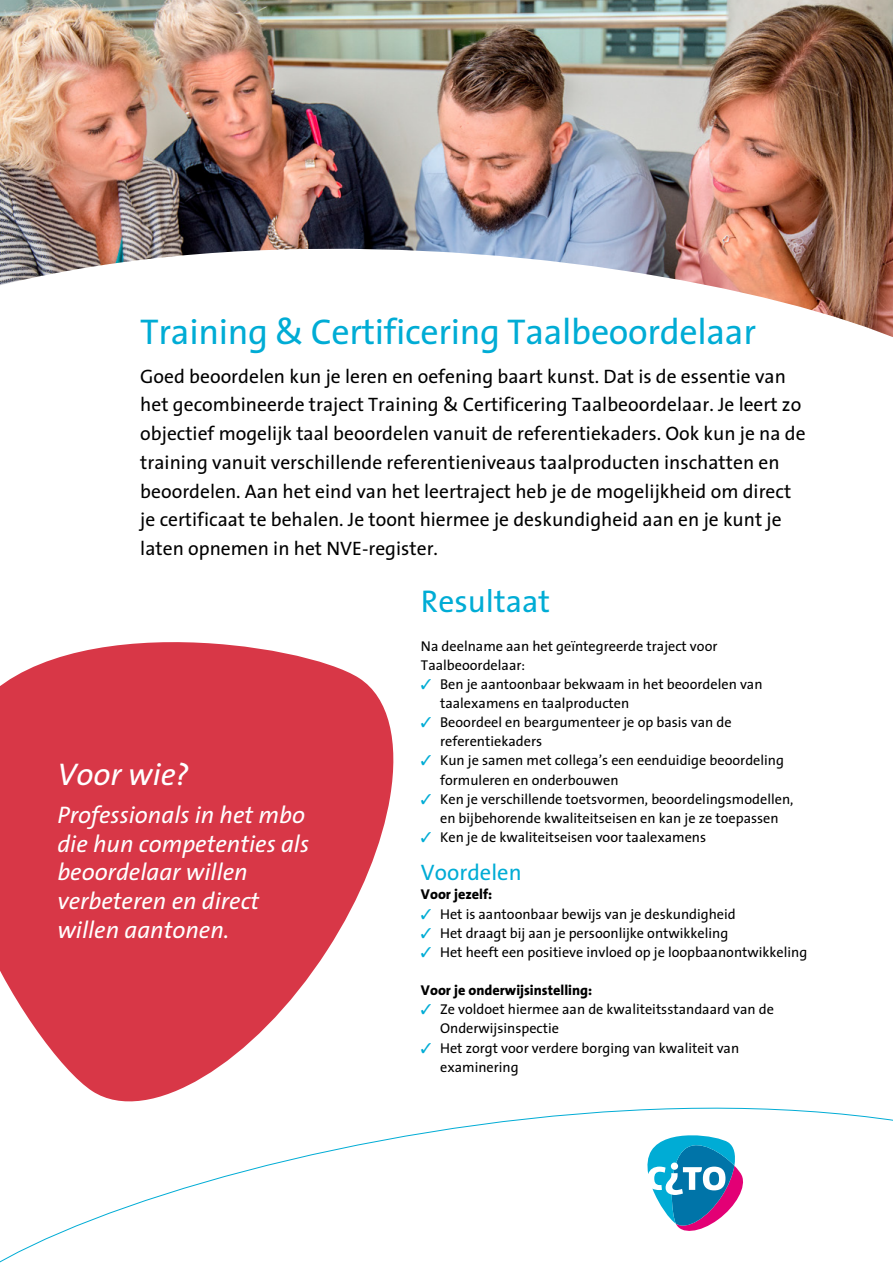
<style>
.page{position:relative;width:893px;height:1263px;background:#fff}
.page>*{position:absolute;margin:0;border:0;box-sizing:border-box;transform-origin:0 0}
.t1{font:36px "Cito The Sans";letter-spacing:-.01em;color:#00acd5}
.t2{font:31.5px "Cito The Sans";color:#00acd5}
.t3{font:italic 31.5px "Cito The Sans";color:#fff}
.t4{font:italic 24px/28.7px "Cito The Sans";color:#fff}
.t5{font:22.5px "Cito The Sans";color:#00acd5}
.t6{font:19.5px/28.7px "Cito The Sans";color:#000}
.t7{font:14.25px/19.2px "Cito The Sans";color:#000}
.t8{font:800 14.25px "Cito The Sans";color:#000}
.s1{color:#00acd5}
</style>
<div class="page">
<img style="left:0;top:0;width:893px;height:128px">
<img style="left:0;top:128px;width:893px;height:209px">
<svg style="left:0;top:1107px;width:893px;height:156px"></svg>
<svg style="left:634px;top:1125px;width:115px;height:113px"></svg>
<svg style="left:0;top:642px;width:399px;height:485px;fill:#d83747"></svg>
<h1 class="t1" style="left:140px;top:302px;width:617px">Training &amp; Certificering Taalbeoordelaar</h1>
<p class="t6" style="left:140px;top:361px;width:667px">Goed beoordelen kun je leren en oefening baart kunst. Dat is de essentie van het gecombineerde traject Training &amp; Certificering Taalbeoordelaar. Je leert zo objectief mogelijk taal beoordelen vanuit de referentiekaders. Ook kun je na de training vanuit verschillende referentieniveaus taalproducten inschatten en beoordelen. Aan het eind van het leertraject heb je de mogelijkheid om direct je certificaat te behalen. Je toont hiermee je deskundigheid aan en je kunt je laten opnemen in het NVE-register.</p>
<h2 class="t2" style="left:421px;top:575px;width:131px">Resultaat</h2>
<p class="t7" style="left:421px;top:636px;width:298px">Na deelname aan het geïntegreerde traject voor<br>Taalbeoordelaar:</p>
<p class="t7" style="left:440px;top:674px;width:324px;text-indent:-19px"><span class="s1">✓</span> Ben je aantoonbaar bekwaam in het beoordelen van taalexamens en taalproducten</p>
<p class="t7" style="left:440px;top:712px;width:293px;text-indent:-19px"><span class="s1">✓</span> Beoordeel en beargumenteer je op basis van de referentiekaders</p>
<p class="t7" style="left:440px;top:751px;width:345px;text-indent:-19px"><span class="s1">✓</span> Kun je samen met collega’s een eenduidige beoordeling formuleren en onderbouwen</p>
<p class="t7" style="left:421px;top:789px;width:374px;text-align:center"><span class="s1">✓</span> Ken je verschillende toetsvormen, beoordelingsmodellen, en bijbehorende kwaliteitseisen en kan je ze toepassen</p>
<p class="t7" style="left:421px;top:827px;width:287px"><span class="s1">✓</span> Ken je de kwaliteitseisen voor taalexamens</p>
<h3 class="t5" style="left:421px;top:854px;width:102px">Voordelen</h3>
<p class="t8" style="left:421px;top:883px;width:73px">Voor jezelf:</p>
<p class="t7" style="left:421px;top:904px;width:316px"><span class="s1">✓</span> Het is aantoonbaar bewijs van je deskundigheid</p>
<p class="t7" style="left:421px;top:923px;width:309px"><span class="s1">✓</span> Het draagt bij aan je persoonlijke ontwikkeling</p>
<p class="t7" style="left:421px;top:942px;width:388px"><span class="s1">✓</span> Het heeft een positieve invloed op je loopbaanontwikkeling</p>
<p class="t8" style="left:421px;top:978px;width:173px">Voor je onderwijsinstelling:</p>
<p class="t7" style="left:440px;top:999px;width:335px;text-indent:-19px"><span class="s1">✓</span> Ze voldoet hiermee aan de kwaliteitsstandaard van de<br>Onderwijsinspectie</p>
<p class="t7" style="left:440px;top:1038px;width:301px;text-indent:-19px"><span class="s1">✓</span> Het zorgt voor verdere borging van kwaliteit van examinering</p>
<h2 class="t3" style="left:57px;top:748px;width:133px">Voor wie?</h2>
<h3 class="t4" style="left:57px;top:800px;width:253px">Professionals in het mbo die hun competenties als beoordelaar willen verbeteren en direct willen aantonen.</h3>
</div>
